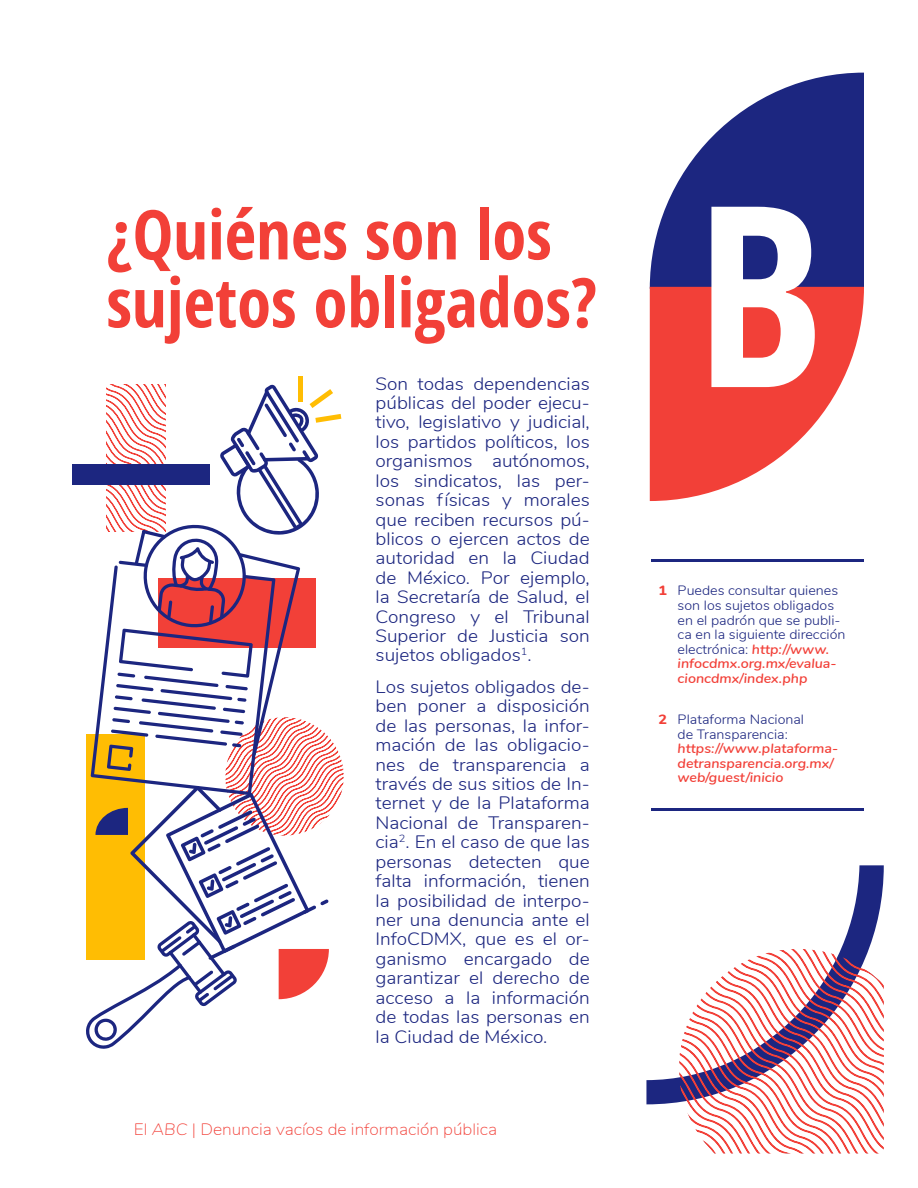
<style>
.page{position:relative;width:918px;height:1188px;background:#fff}
.page>*{position:absolute;margin:0;border:0;box-sizing:border-box;transform-origin:0 0}
.t1{font:700 252.6px "Open Sans Condensed";color:#fff}
.t2{font:700 68.55px/67.9px "Open Sans Condensed";color:#f24038}
.t3{font:300 18px/19.5px "Nunito";color:#1c2680;text-align:justify;scale:1.06 1}
.t4{font:200 16.5px "Nunito";color:#f24038;scale:1.06 1}
.t5{font:300 13.5px/14.5px "Nunito";color:#1c2680;scale:1.06 1}
.t6{font:italic 600 13.5px/14.5px "Nunito";color:#f24038;scale:1.06 1}
.t7{font:800 13.5px "Nunito";color:#f24038;scale:1.06 1}
.s1{font-style:italic}
.s2{font-weight:600;font-style:italic;color:#f24038}
.s3{font-weight:300;font-style:normal;color:#1c2680}
</style>
<div class="page">
<svg style="left:650px;top:73px;width:214px;height:214px;fill:#1c2680"></svg>
<svg style="left:650px;top:287px;width:214px;height:214px;fill:#f24038"></svg>
<svg style="left:646px;top:865px;width:238px;height:239px"></svg>
<svg style="left:679px;top:949px;width:205px;height:204px"></svg>
<div style="left:73px;top:465px;width:137px;height:20px;background:#1c2680"></div>
<div style="left:298px;top:376px;width:5px;height:26px;background:#ffbd03"></div>
<svg style="left:85px;top:384px;width:259px;height:665px"></svg>
<hr style="left:651px;top:559px;width:213px;height:3px;background:#1c2680">
<hr style="left:651px;top:808px;width:213px;height:3px;background:#1c2680">
<p class="t2" style="left:106px;top:199px;width:492px">¿Quiénes son los sujetos obligados?</p>
<p class="t3" style="left:376px;top:373px;width:204px">Son todas dependencias públicas del poder ejecu&shy;tivo, legislativo y judicial, los partidos políticos, los</p>
<p class="t3" style="left:376px;top:450px;width:204px">organismos autónomos, los sindicatos, las per&shy;sonas físicas y morales que reciben recursos pú&shy;blicos o ejercen actos de autoridad en la Ciudad de México. Por ejemplo, la Secretaría de Salud, el Congreso y el Tribunal Superior de Justicia son sujetos obligados<sup>1</sup>.</p>
<p class="t3" style="left:376px;top:676px;width:204px">Los sujetos obligados de&shy;ben poner a disposición de las personas, la infor&shy;mación de las obligacio&shy;nes de transparencia a través de sus sitios de In&shy;ternet y de la Plataforma Nacional de Transparen&shy;cia<sup>2</sup>. En el caso de que las personas detecten que falta información, tienen la posibilidad de interpo&shy;ner una denuncia ante el InfoCDMX, que es el or&shy;ganismo encargado de garantizar el derecho de acceso a la información de todas las personas en la Ciudad de México.</p>
<p class="t4" style="left:134px;top:1117px;width:344px">El <span class="s1">ABC</span> | Denuncia vacíos de información pública</p>
<p class="t1" style="left:696px;top:119px;width:130px">B</p>
<p class="t7" style="left:659px;top:581px;width:10px">1</p>
<p class="t5" style="left:678px;top:583px;width:160px">Puedes consultar quienes son los sujetos obligados en el padrón que se publi&shy;ca en la siguiente dirección electrónica: <span class="s2">http://www. infocdmx.org.mx/evalua&shy;cioncdmx/index.php</span></p>
<p class="t7" style="left:659px;top:709px;width:10px">2</p>
<p class="t6" style="left:678px;top:711px;width:153px"><span class="s3">Plataforma Nacional<br>de Transparencia: </span>https://www.plataforma&shy;detransparencia.org.mx/ web/guest/inicio</p>
</div>
